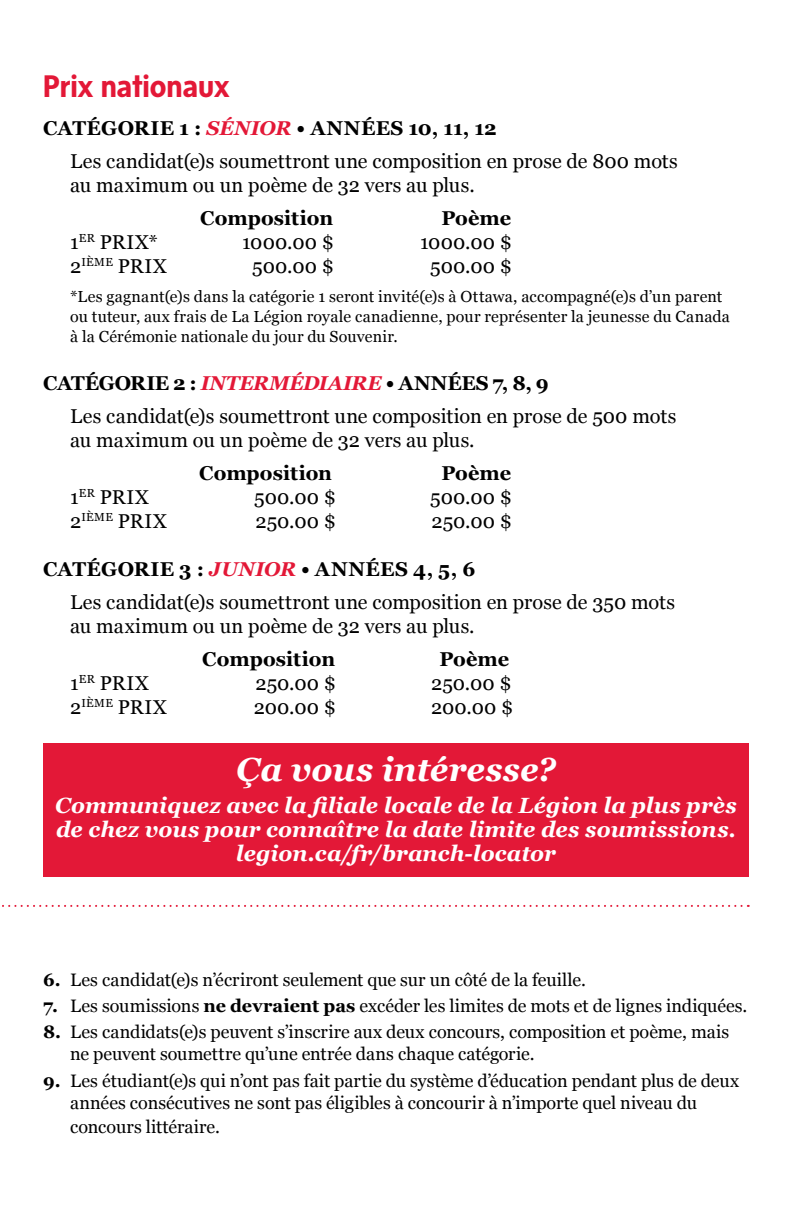
<style>
.page{position:relative;width:792px;height:1224px;background:#fff}
.page>*{position:absolute;margin:0;border:0;box-sizing:border-box;transform-origin:0 0}
.t1{font:italic 700 33.4px "Georgia";color:#fff}
.t2{font:700 32px "Sense";color:#e31837}
.t3{font:italic 700 22px/24px "Georgia";color:#fff;text-align:center}
.t4{font:20px/33px "Georgia";letter-spacing:.005em;color:#000}
.t5{font:700 20px "Georgia";color:#000}
.t6{font:18px/22px "Georgia";color:#000}
.t7{font:16px/20px "Georgia";letter-spacing:.01em;color:#000}
.s1{font-weight:700}
.s2{font-weight:700;font-style:italic;color:#e31837}
</style>
<div class="page">
<svg style="left:2px;top:905px;width:747px;height:2px"></svg>
<div style="left:43px;top:743px;width:706px;height:134px;background:#e31837"></div>
<h2 class="t2" style="left:43px;top:67px;width:188px">Prix nationaux</h2>
<p class="t4" style="left:70px;top:111px;width:609px;text-indent:-27px"><span class="s1">CATÉGORIE 1 :</span> <span class="s2">SÉNIOR</span> <span class="s1">• ANNÉES 10, 11, 12<br></span>Les candidat(e)s soumettront une composition en prose de 800 mots</p>
<p class="t4" style="left:70px;top:168px;width:406px">au maximum ou un poème de 32 vers au plus.</p>
<p class="t5" style="left:200px;top:203px;width:134px">Composition</p>
<p class="t5" style="left:442px;top:203px;width:71px">Poème</p>
<p class="t4" style="left:70px;top:225px;width:89px">1<sup>ER</sup> PRIX*</p>
<p class="t4" style="left:242px;top:225px;width:93px">1000.00 $</p>
<p class="t4" style="left:420px;top:225px;width:93px">1000.00 $</p>
<p class="t4" style="left:70px;top:249px;width:98px">2<sup>IÈME</sup> PRIX</p>
<p class="t4" style="left:252px;top:249px;width:83px">500.00 $</p>
<p class="t4" style="left:430px;top:249px;width:83px">500.00 $</p>
<p class="t7" style="left:70px;top:286px;width:661px">*Les gagnant(e)s dans la catégorie 1 seront invité(e)s à Ottawa, accompagné(e)s d’un parent ou tuteur, aux frais de La Légion royale canadienne, pour représenter la jeunesse du Canada à la Cérémonie nationale du jour du Souvenir.</p>
<p class="t4" style="left:70px;top:366px;width:608px;text-indent:-27px"><span class="s1">CATÉGORIE 2 :</span> <span class="s2">INTERMÉDIAIRE</span> <span class="s1">• ANNÉES 7, 8, 9<br></span>Les candidat(e)s soumettront une composition en prose de 500 mots</p>
<p class="t4" style="left:70px;top:423px;width:406px">au maximum ou un poème de 32 vers au plus.</p>
<p class="t5" style="left:199px;top:458px;width:134px">Composition</p>
<p class="t5" style="left:442px;top:458px;width:71px">Poème</p>
<p class="t4" style="left:70px;top:480px;width:80px">1<sup>ER</sup> PRIX</p>
<p class="t4" style="left:254px;top:480px;width:83px">500.00 $</p>
<p class="t4" style="left:430px;top:480px;width:83px">500.00 $</p>
<p class="t4" style="left:70px;top:504px;width:98px">2<sup>IÈME</sup> PRIX</p>
<p class="t4" style="left:255px;top:504px;width:82px">250.00 $</p>
<p class="t4" style="left:431px;top:504px;width:82px">250.00 $</p>
<p class="t4" style="left:70px;top:552px;width:606px;text-indent:-27px"><span class="s1">CATÉGORIE 3 :</span> <span class="s2">JUNIOR</span> <span class="s1">• ANNÉES 4, 5, 6<br></span>Les candidat(e)s soumettront une composition en prose de 350 mots</p>
<p class="t4" style="left:70px;top:609px;width:406px">au maximum ou un poème de 32 vers au plus.</p>
<p class="t5" style="left:202px;top:644px;width:134px">Composition</p>
<p class="t5" style="left:440px;top:644px;width:71px">Poème</p>
<p class="t4" style="left:70px;top:666px;width:80px">1<sup>ER</sup> PRIX</p>
<p class="t4" style="left:255px;top:666px;width:82px">250.00 $</p>
<p class="t4" style="left:431px;top:666px;width:82px">250.00 $</p>
<p class="t4" style="left:70px;top:690px;width:98px">2<sup>IÈME</sup> PRIX</p>
<p class="t4" style="left:254px;top:690px;width:84px">200.00 $</p>
<p class="t4" style="left:431px;top:690px;width:84px">200.00 $</p>
<h1 class="t1" style="left:236px;top:745px;width:321px">Ça vous intéresse?</h1>
<p class="t3" style="left:55px;top:792px;width:683px">Communiquez avec la filiale locale de la Légion la plus près de chez vous pour connaître la date limite des soumissions. legion.ca/fr/branch-locator</p>
<p class="t6" style="left:43px;top:968px;width:544px"><span class="s1">6.</span> Les candidat(e)s n’écriront seulement que sur un côté de la feuille.</p>
<p class="t6" style="left:43px;top:994px;width:706px"><span class="s1">7.</span> Les soumissions <span class="s1">ne devraient pas</span> excéder les limites de mots et de lignes indiquées.</p>
<p class="t6" style="left:70px;top:1020px;width:661px;text-indent:-27px"><span class="s1">8.</span> Les candidats(e)s peuvent s’inscrire aux deux concours, composition et poème, mais ne peuvent soumettre qu’une entrée dans chaque catégorie.</p>
<p class="t6" style="left:70px;top:1069px;width:671px;text-indent:-27px"><span class="s1">9.</span> Les étudiant(e)s qui n’ont pas fait partie du système d’éducation pendant plus de deux années consécutives ne sont pas éligibles à concourir à n’importe quel niveau du</p>
<p class="t6" style="left:70px;top:1115px;width:151px">concours littéraire.</p>
</div>
